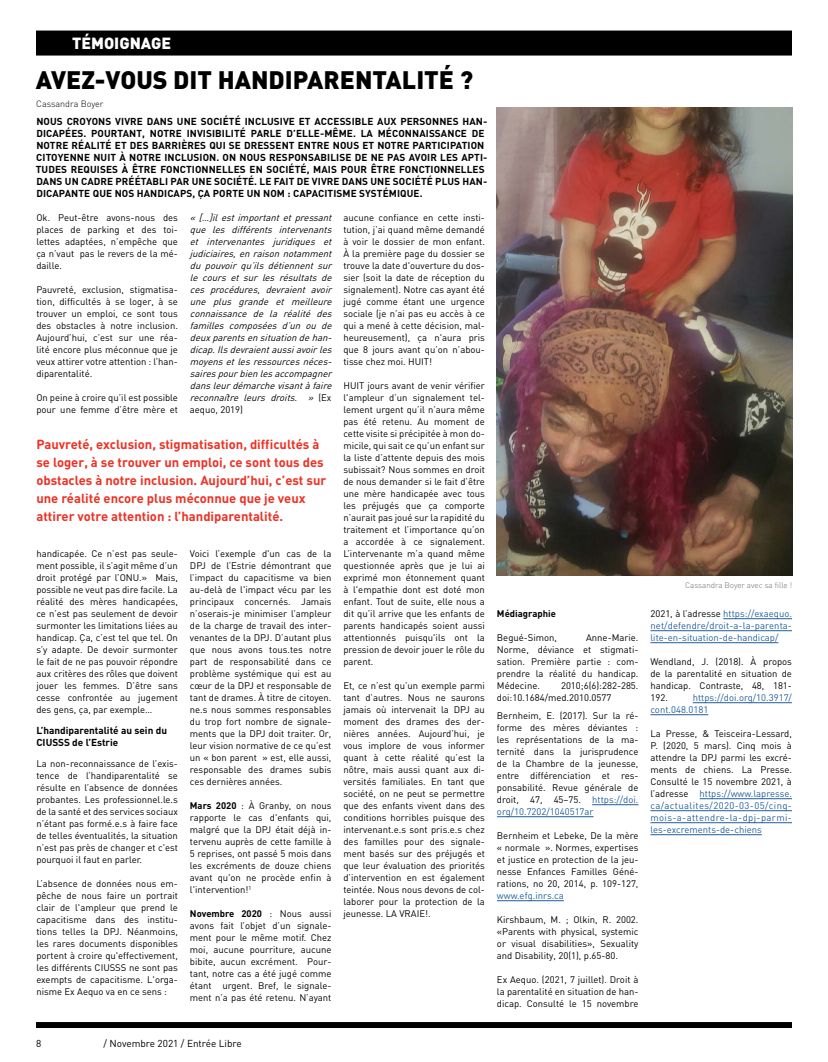
<style>
.page{position:relative;width:828px;height:1062px;background:#fff}
.page>*{position:absolute;margin:0;border:0;box-sizing:border-box;transform-origin:0 0}
.t1{font:900 25px "DIN";color:#000}
.t2{font:900 16px "DIN";color:#fff}
.t3{font:700 13px/18px "DIN";color:#ee3124}
.t4{font:700 10px/12px "DIN";letter-spacing:.01em;color:#000}
.t5{font:10px "DIN";color:#000}
.t6{font:9.5px/12px "DIN";color:#000;text-align:justify}
.t7{font:italic 9.5px/12px "DIN";color:#000}
.t8{font:9.5px/12px "DIN";color:#215e9e;text-align:justify}
.t9{font:700 9.5px "DIN";color:#000}
.t10{font:300 9px "DIN";color:#000}
.t11{font:300 8px "DIN";color:#6d6e71}
.s1{font-style:normal}
.s2{font-weight:700}
.s3{color:#215e9e}
.s4{color:#000}
</style>
<div class="page">
<hr style="left:592px;top:804px;width:46px;height:1px;background:#215e9e">
<hr style="left:497px;top:816px;width:97px;height:1px;background:#215e9e">
<hr style="left:497px;top:900px;width:67px;height:1px;background:#215e9e">
<hr style="left:723px;top:618px;width:69px;height:1px;background:#215e9e">
<hr style="left:650px;top:630px;width:142px;height:1px;background:#215e9e">
<hr style="left:650px;top:642px;width:128px;height:1px;background:#215e9e">
<hr style="left:693px;top:702px;width:99px;height:1px;background:#215e9e">
<hr style="left:650px;top:714px;width:58px;height:1px;background:#215e9e">
<hr style="left:700px;top:798px;width:92px;height:1px;background:#215e9e">
<hr style="left:650px;top:810px;width:142px;height:1px;background:#215e9e">
<hr style="left:650px;top:822px;width:142px;height:1px;background:#215e9e">
<hr style="left:650px;top:834px;width:112px;height:1px;background:#215e9e">
<div style="left:36px;top:1022px;width:756px;height:6px;background:#000"></div>
<div style="left:36px;top:31px;width:756px;height:25px;background:#000"></div>
<img style="left:497px;top:107px;width:295px;height:469px">
<h2 class="t2" style="left:72px;top:32px;width:101px">TÉMOIGNAGE</h2>
<h1 class="t1" style="left:36px;top:64px;width:439px">AVEZ-VOUS DIT HANDIPARENTALITÉ ?</h1>
<p class="t10" style="left:36px;top:99px;width:69px">Cassandra Boyer</p>
<p class="t4" style="left:36px;top:115px;width:453px">NOUS CROYONS VIVRE DANS UNE SOCIÉTÉ INCLUSIVE ET ACCESSIBLE AUX PERSONNES HAN-DICAPÉES. POURTANT, NOTRE INVISIBILITÉ PARLE D’ELLE-MÊME. LA MÉCONNAISSANCE DE NOTRE RÉALITÉ ET DES BARRIÈRES QUI SE DRESSENT ENTRE NOUS ET NOTRE PARTICIPATION CITOYENNE NUIT À NOTRE INCLUSION. ON NOUS RESPONSABILISE DE NE PAS AVOIR LES APTI-TUDES REQUISES À ÊTRE FONCTIONNELLES EN SOCIÉTÉ, MAIS POUR ÊTRE FONCTIONNELLES DANS UN CADRE PRÉÉTABLI PAR UNE SOCIÉTÉ. LE FAIT DE VIVRE DANS UNE SOCIÉTÉ PLUS HAN-DICAPANTE QUE NOS HANDICAPS, ÇA PORTE UN NOM : CAPACITISME SYSTÉMIQUE.</p>
<p class="t6" style="left:36px;top:212px;width:143px">Ok. Peut-être avons-nous des places de parking et des toi&shy;lettes adaptées, n’empêche que ça n’vaut pas le revers de la mé&shy;daille.</p>
<p class="t6" style="left:36px;top:284px;width:143px">Pauvreté, exclusion, stigmatisa&shy;tion, difficultés à se loger, à se trouver un emploi, ce sont tous des obstacles à notre inclusion.<br>Aujourd’hui, c’est sur une réa&shy;lité encore plus méconnue que je veux attirer votre attention : l’han&shy;diparentalité.</p>
<p class="t6" style="left:36px;top:392px;width:143px">On peine à croire qu’il est possible pour une femme d’être mère et</p>
<p class="t7" style="left:190px;top:212px;width:146px">« […]il est important et pressant que les différents intervenants et intervenantes juridiques et judiciaires,enraisonnotamment du pouvoir qu’ils détiennent sur le cours et sur les résultats de ces procédures, devraient avoir une plus grande et meilleure connaissance de la réalité des familles composées d’un ou de deuxparentsensituationdehan&shy;dicap.Ilsdevraientaussiavoirles moyensetlesressourcesnéces&shy;sairespourbienlesaccompagner dansleurdémarchevisantàfaire reconnaître leurs droits. » <span class="s1">( E x aequo, 2019)</span></p>
<p class="t3" style="left:36px;top:435px;width:291px">Pauvreté, exclusion, stigmatisation, difficultés à se loger, à se trouver un emploi, ce sont tous des obstacles à notre inclusion. Aujourd’hui, c’est sur une réalité encore plus méconnue que je veux attirer votre attention : l’handiparentalité.</p>
<p class="t6" style="left:36px;top:548px;width:143px">handicapée. Ce n’est pas seule&shy;ment possible, il s’agit même d’un droit protégé par l’ONU.» Mais, possible ne veut pas dire facile. La réalité des mères handicapées, ce n’est pas seulement de devoir surmonter les limitations liées au handicap. Ça, c’est tel que tel. On s’y adapte. De devoir surmonter le fait de ne pas pouvoir répondre aux critères des rôles que doivent jouer les femmes. D’être sans cesse confrontée au jugement des gens, ça, par exemple…</p>
<p class="t4" style="left:36px;top:724px;width:132px">L’handiparentalité au sein du<br>CIUSSS de l’Estrie</p>
<p class="t6" style="left:36px;top:758px;width:143px">La non-reconnaissance de l’exis&shy;tence de l’handiparentalité se résulte en l’absence de données probantes. Les professionnel.le.s de la santé et des services sociaux n’étant pas formé.e.s à faire face de telles éventualités, la situation n’est pas près de changer et c'est pourquoi il faut en parler.</p>
<p class="t6" style="left:36px;top:878px;width:143px">L’absence de données nous em&shy;pêche de nous faire un portrait clair de l'ampleur que prend le capacitisme dans des institu&shy;tions telles la DPJ. Néanmoins, les rares documents disponibles portent à croire qu'effectivement, les différents CIUSSS ne sont pas exempts de capacitisme. L'orga&shy;nisme Ex Aequo va en ce sens :</p>
<p class="t6" style="left:190px;top:548px;width:143px">Voici l’exemple d'un cas de la DPJ de l’Estrie démontrant que l’impact du capacitisme va bien au-delà de l'impact vécu par les principaux concernés. Jamais n’oserais-je minimiser l’ampleur de la charge de travail des inter&shy;venantes de la DPJ. D’autant plus que nous avons tous.tes notre part de responsabilité dans ce problème systémique qui est au cœur de la DPJ et responsable de tant de drames. À titre de citoyen. ne.s nous sommes responsables du trop fort nombre de signale&shy;ments que la DPJ doit traiter. Or, leur vision normative de ce qu’est un « bon parent » est, elle aussi, responsable des drames subis ces dernières années.</p>
<p class="t6" style="left:190px;top:800px;width:143px"><span class="s2">Mars 2020</span> : À Granby, on nous rapporte le cas d'enfants qui, malgré que la DPJ était déjà in&shy;tervenu auprès de cette famille à 5 reprises, ont passé 5 mois dans les excréments de douze chiens avant qu'on ne procède enfin à l'intervention!<sup>1</sup></p>
<p class="t6" style="left:190px;top:908px;width:143px"><span class="s2">Novembre 2020</span> : Nous aussi avons fait l’objet d’un signale&shy;ment pour le même motif. Chez moi, aucune pourriture, aucune bibite, aucun excrément. Pour&shy;tant, notre cas a été jugé comme étant urgent. Bref, le signale&shy;ment n’a pas été retenu. N’ayant</p>
<p class="t6" style="left:343px;top:212px;width:143px">aucune confiance en cette insti&shy;tution, j’ai quand même demandé à voir le dossier de mon enfant.<br>À la première page du dossier se trouve la date d'ouverture du dos&shy;sier (soit la date de réception du signalement). Notre cas ayant été jugé comme étant une urgence sociale (je n’ai pas eu accès à ce qui a mené à cette décision, mal&shy;heureusement), ça n'aura pris que 8 jours avant qu’on n’abou&shy;tisse chez moi. HUIT!</p>
<p class="t6" style="left:343px;top:380px;width:143px">HUIT jours avant de venir vérifier l'ampleur d’un signalement tel&shy;lement urgent qu’il n’aura même pas été retenu. Au moment de cette visite si précipitée à mon do&shy;micile, qui sait ce qu’un enfant sur la liste d’attente depuis des mois subissait? Nous sommes en droit de nous demander si le fait d’être une mère handicapée avec tous les préjugés que ça comporte n’aurait pas joué sur la rapidité du traitement et l’importance qu’on a accordée à ce signalement.<br>L’intervenante m’a quand même questionnée après que je lui ai exprimé mon étonnement quant à l'empathie dont est doté mon enfant. Tout de suite, elle nous a dit qu’il arrive que les enfants de parents handicapés soient aussi attentionnés puisqu'ils ont la pression de devoir jouer le rôle du parent.</p>
<p class="t6" style="left:343px;top:680px;width:143px">Et, ce n’est qu’un exemple parmi tant d’autres. Nous ne saurons jamais où intervenait la DPJ au moment des drames des der&shy;nières années. Aujourd’hui, je vous implore de vous informer quant à cette réalité qu’est la nôtre, mais aussi quant aux di&shy;versités familiales. En tant que société, on ne peut se permettre que des enfants vivent dans des conditions horribles puisque des intervenant.e.s sont pris.e.s chez des familles pour des signale&shy;ment basés sur des préjugés et que leur évaluation des priorités d’intervention en est également teintée. Nous nous devons de col&shy;laborer pour la protection de la jeunesse. LA VRAIE!.</p>
<p class="t9" style="left:497px;top:608px;width:61px">Médiagraphie</p>
<p class="t6" style="left:497px;top:632px;width:62px">Begué-Simon,</p>
<p class="t6" style="left:497px;top:632px;width:143px;text-indent:89px">Anne-Marie.<br>Norme, déviance et stigmati&shy;sation. Première partie : com&shy;prendre la réalité du handicap.<br>Médecine.</p>
<p class="t6" style="left:497px;top:680px;width:143px;text-indent:64px">2010;6(6):282-285. doi:10.1684/med.2010.0577</p>
<p class="t6" style="left:497px;top:710px;width:143px">Bernheim, E. (2017). Sur la ré&shy;forme des mères déviantes : les représentations de la ma&shy;ternité dans la jurisprudence de la Chambre de la jeunesse, entre différenciation et res&shy;ponsabilité. Revue générale de droit, 47, 45–75. <span class="s3">https://doi. org/10.7202/1040517ar</span></p>
<p class="t6" style="left:497px;top:830px;width:143px">Bernheim et Lebeke, De la mère « normale ». Normes, expertises et justice en protection de la jeu&shy;nesse Enfances Familles Géné&shy;rations, no 20, 2014, p. 109-127,</p>
<p class="t8" style="left:497px;top:890px;width:68px">www.efg.inrs.ca</p>
<p class="t6" style="left:497px;top:914px;width:143px">Kirshbaum, M. ; Olkin, R. 2002. «Parents with physical, systemic or visual disabilities», Sexuality and Disability, 20(1), p.65-80.</p>
<p class="t6" style="left:497px;top:974px;width:143px">Ex Aequo. (2021, 7 juillet). Droit à la parentalité en situation de han&shy;dicap. Consulté le 15 novembre</p>
<p class="t5" style="left:36px;top:1037px;width:7px">8</p>
<p class="t5" style="left:103px;top:1037px;width:140px">/ Novembre 2021 / Entrée Libre</p>
<p class="t11" style="left:685px;top:581px;width:109px">Cassandra Boyer avec sa fille !</p>
<p class="t8" style="left:650px;top:608px;width:143px"><span class="s4">2021, à l’adresse</span> https://exaequo. net/defendre/droit-a-la-parenta&shy;lite-en-situation-de-handicap/</p>
<p class="t6" style="left:650px;top:656px;width:143px">Wendland, J. (2018). À propos de la parentalité en situation de handicap. Contraste, 48, 181- 192.</p>
<p class="t8" style="left:650px;top:692px;width:143px;text-indent:42px">https://doi.org/10.3917/ cont.048.0181</p>
<p class="t6" style="left:650px;top:728px;width:143px">La Presse, &amp; Teisceira-Lessard, P. (2020, 5 mars). Cinq mois à attendre la DPJ parmi les excré&shy;ments de chiens. La Presse.<br>Consulté le 15 novembre 2021, à l’adresse <span class="s3">https://www.lapresse. ca/actualites/2020-03-05/cinq&shy;mois-a-attendre-la-dpj-parmi&shy;les-excrements-de-chiens</span></p>
</div>
